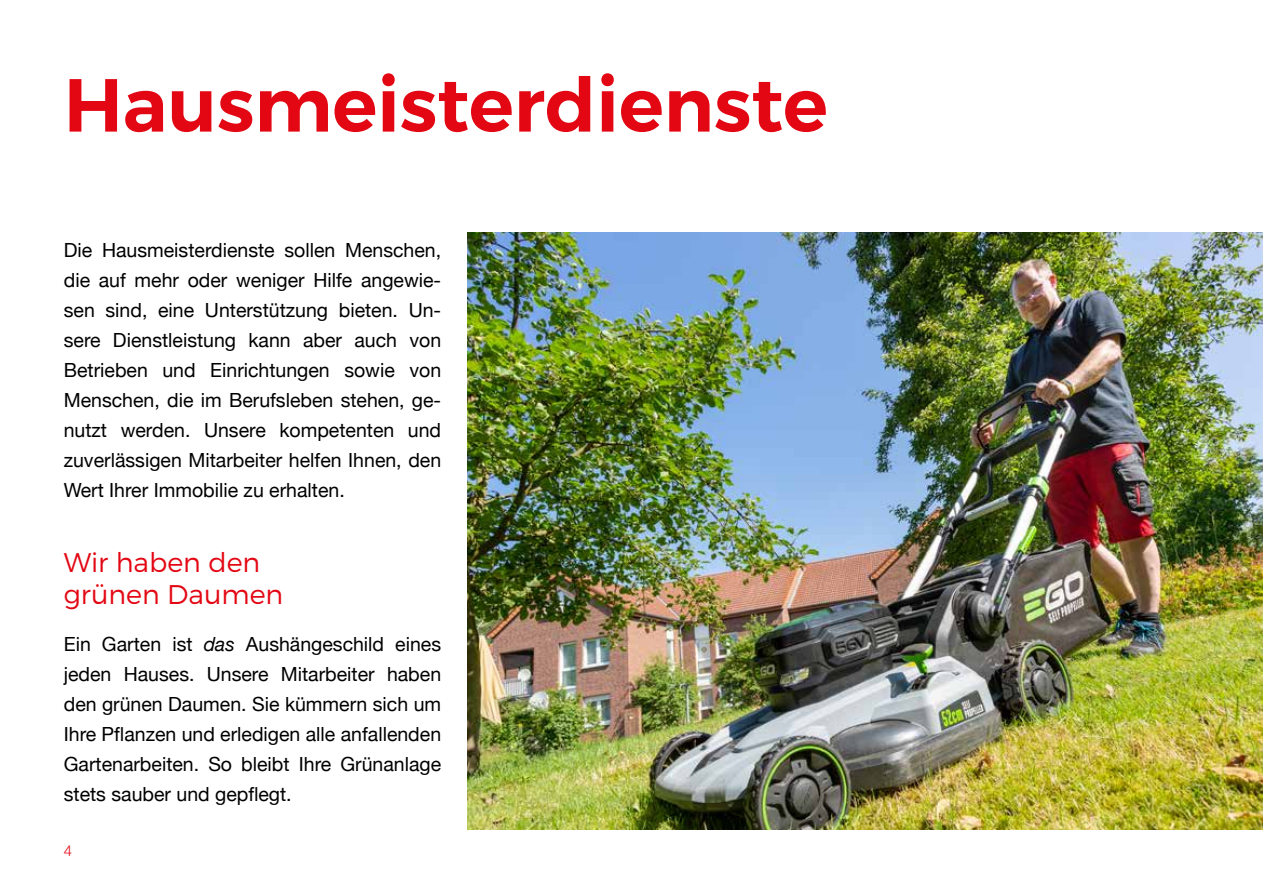
<style>
.page{position:relative;width:1263px;height:893px;background:#fff}
.page>*{position:absolute;margin:0;border:0;box-sizing:border-box;transform-origin:0 0}
.t1{font:600 75px "Montserrat";color:#e30613}
.t2{font:300 27px/32.4px "Montserrat";color:#e30613}
.t3{font:19.5px/30px "Helvetica Neue";color:#000;text-align:justify}
.t4{font:300 15px "Helvetica Neue";color:#e30613}
.s1{font-style:italic}
</style>
<div class="page">
<img style="left:468px;top:233px;width:795px;height:596px">
<h1 class="t1" style="left:64px;top:59px;width:765px">Hausmeisterdienste</h1>
<p class="t3" style="left:64px;top:236px;width:379px">Die Hausmeisterdienste sollen Menschen, die auf mehr oder weniger Hilfe angewie&shy;sen sind, eine Unterstützung bieten. Un&shy;sere Dienstleistung kann aber auch von Betrieben und Einrichtungen sowie von Menschen, die im Berufsleben stehen, ge&shy;nutzt werden. Unsere kompetenten und zuverlässigen Mitarbeiter helfen Ihnen, den Wert Ihrer Immobilie zu erhalten.</p>
<h2 class="t2" style="left:64px;top:546px;width:221px">Wir haben den grünen Daumen</h2>
<p class="t3" style="left:64px;top:630px;width:379px">Ein Garten ist <span class="s1">das</span> Aushängeschild eines jeden Hauses. Unsere Mitarbeiter haben den grünen Daumen. Sie kümmern sich um Ihre Pflanzen und erledigen alle anfallenden Gartenarbeiten. So bleibt Ihre Grünanlage stets sauber und gepflegt.</p>
<p class="t4" style="left:64px;top:839px;width:10px">4</p>
</div>
